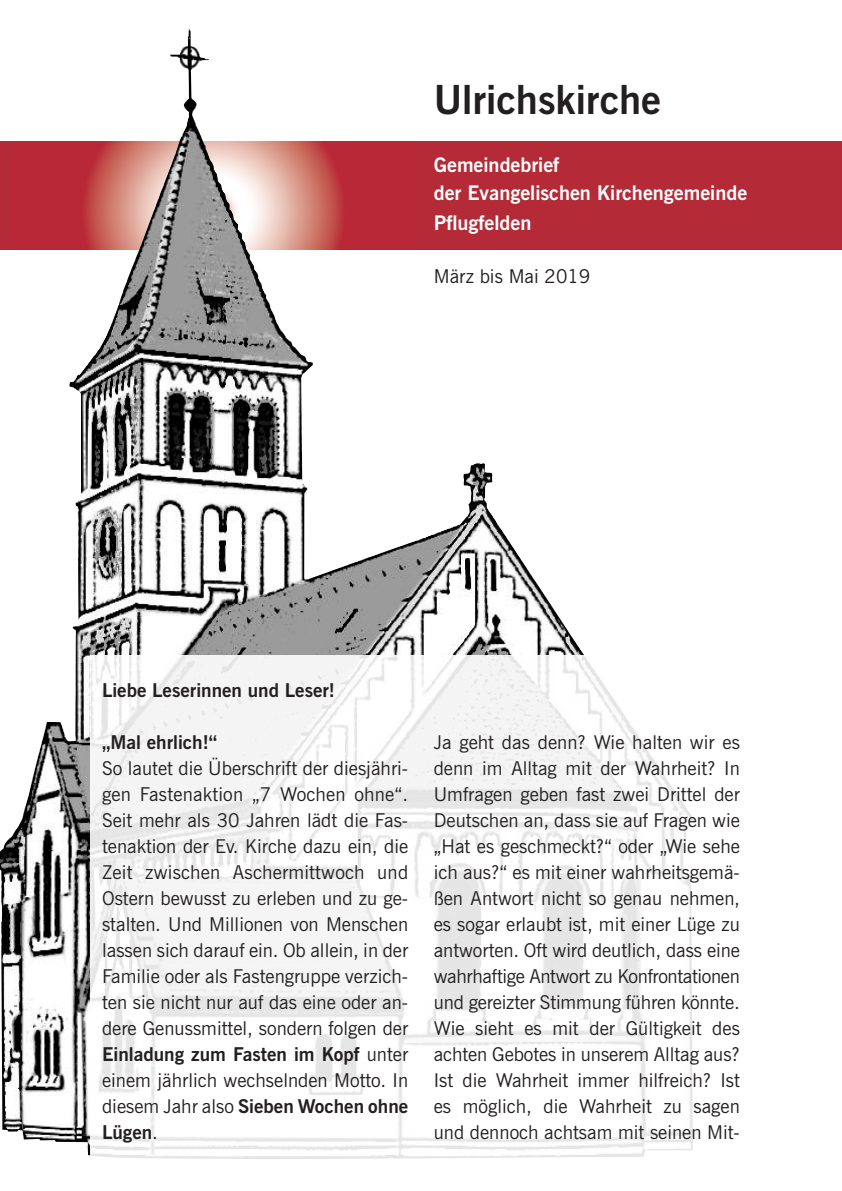
<style>
.page{position:relative;width:842px;height:1191px;background:#fff}
.page>*{position:absolute;margin:0;border:0;box-sizing:border-box;transform-origin:0 0}
.t1{font:700 40px "News Gothic BT";color:#231f20}
.t2{font:700 20px/28px "News Gothic BT";color:#fff}
.t3{font:19px/26px "News Gothic BT";color:#231f20;text-align:justify}
.t4{font:700 19px "News Gothic BT";color:#231f20}
.s1{font-weight:700}
</style>
<div class="page">
<div style="left:0;top:142px;width:842px;height:107px;background:#b52a37"></div>
<img style="left:0;top:29px;width:694px;height:1127px">
<div style="left:91px;top:655px;width:660px;height:536px;background:#fff;opacity:.9"></div>
<h1 class="t1" style="left:434px;top:85px;width:229px">Ulrichskirche</h1>
<p class="t2" style="left:434px;top:152px;width:315px">Gemeindebrief<br>der Evangelischen Kirchengemeinde</p>
<p class="t2" style="left:434px;top:210px;width:99px">Pflugfelden</p>
<p class="t3" style="left:434px;top:265px;width:158px">März bis Mai 2019</p>
<p class="t4" style="left:102px;top:683px;width:235px">Liebe Leserinnen und Leser!</p>
<p class="t4" style="left:102px;top:735px;width:117px">„Mal ehrlich!“</p>
<p class="t3" style="left:102px;top:757px;width:308px">So lautet die Überschrift der diesjähri&shy;gen Fastenaktion „7 Wochen ohne“.<br>Seit mehr als 30 Jahren lädt die Fas&shy;tenaktion der Ev. Kirche dazu ein, die Zeit zwischen Aschermittwoch und Ostern bewusst zu erleben und zu ge&shy;stalten. Und Millionen von Menschen lassen sich darauf ein. Ob allein, in der Familie oder als Fastengruppe verzich&shy;ten sie nicht nur auf das eine oder an&shy;dere Genussmittel, sondern folgen der <span class="s1">Einladung zum Fasten im Kopf</span> unter einem jährlich wechselnden Motto. In diesem Jahr also <span class="s1">Sieben Wochen ohne Lügen</span>.</p>
<p class="t3" style="left:434px;top:731px;width:308px">Ja geht das denn? Wie halten wir es denn im Alltag mit der Wahrheit? In Umfragen geben fast zwei Drittel der Deutschen an, dass sie auf Fragen wie „Hat es geschmeckt?“ oder „Wie sehe ich aus?“ es mit einer wahrheitsgemä&shy;ßen Antwort nicht so genau nehmen, es sogar erlaubt ist, mit einer Lüge zu antworten. Oft wird deutlich, dass eine wahrhaftige Antwort zu Konfrontationen und gereizter Stimmung führen könnte.<br>Wie sieht es mit der Gültigkeit des achten Gebotes in unserem Alltag aus?<br>Ist die Wahrheit immer hilfreich? Ist es möglich, die Wahrheit zu sagen und dennoch achtsam mit seinen Mit-</p>
</div>
